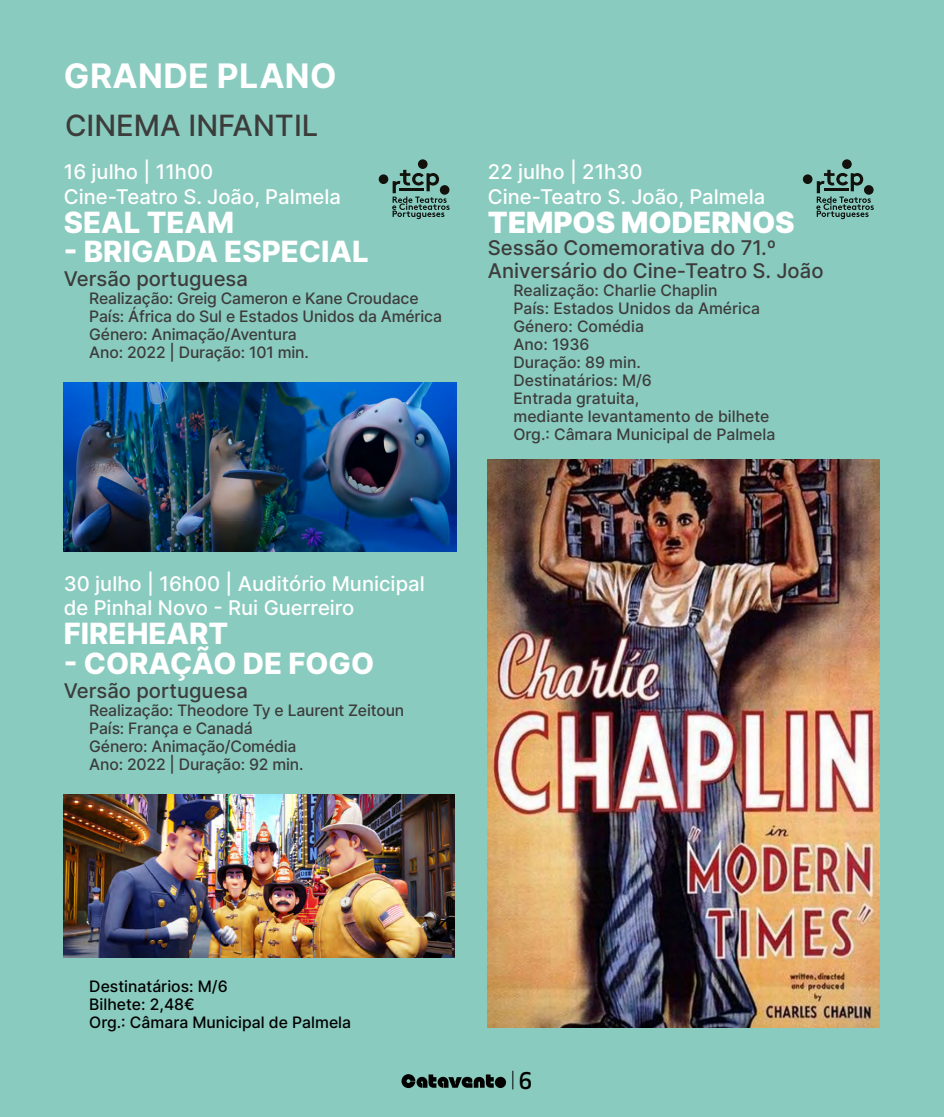
<style>
.page{position:relative;width:944px;height:1117px;background:#fff}
.page>*{position:absolute;margin:0;border:0;box-sizing:border-box;transform-origin:0 0}
.t1{font:700 33.75px "Inter";letter-spacing:.01em;color:#fff}
.t2{font:800 29.25px "Inter";color:#fff}
.t3{font:500 29.25px "Inter";color:#3c3c3b}
.t4{font:900 29.25px "Inter";color:#fff}
.t5{font:24.75px "Bebas Neue";color:#000}
.t6{font:500 20.25px/24.3px "Inter";color:#fff}
.t7{font:500 20.25px/22.5px "Inter";color:#3c3c3b}
.t8{font:500 15.75px/18px "Inter";letter-spacing:-.01em;color:#3c3c3b}
.t9{font:500 15.75px/18px "Inter";color:#000}
.s1{font-family:"Apex New";font-weight:500;font-size:22.5px}
</style>
<div class="page">
<div style="left:0;top:0;width:944px;height:1116px;background:#8acbbf"></div>
<img style="left:64px;top:794px;width:391px;height:163px">
<img style="left:488px;top:459px;width:391px;height:568px">
<img style="left:64px;top:383px;width:392px;height:169px">
<div style="left:418px;top:159px;width:10px;height:10px;background:#12110b;border-radius:50%"></div>
<div style="left:379px;top:174px;width:9px;height:10px;background:#12110b;border-radius:50%"></div>
<svg style="left:392px;top:170px;width:58px;height:49px"></svg>
<div style="left:842px;top:159px;width:10px;height:10px;background:#12110b;border-radius:50%"></div>
<div style="left:803px;top:174px;width:9px;height:10px;background:#12110b;border-radius:50%"></div>
<svg style="left:816px;top:170px;width:58px;height:49px"></svg>
<svg style="left:401px;top:1074px;width:105px;height:13px"></svg>
<h1 class="t1" style="left:64px;top:51px;width:274px">GRANDE PLANO</h1>
<h2 class="t3" style="left:65px;top:104px;width:255px">CINEMA INFANTIL</h2>
<p class="t6" style="left:64px;top:159px;width:279px">16 julho | 11h00<br>Cine-Teatro S. João, Palmela</p>
<h2 class="t2" style="left:64px;top:201px;width:172px">SEAL TEAM</h2>
<h2 class="t2" style="left:64px;top:230px;width:306px">- BRIGADA ESPECIAL</h2>
<p class="t7" style="left:64px;top:267px;width:186px">Versão portuguesa</p>
<p class="t8" style="left:89px;top:289px;width:354px">Realização: Greig Cameron e Kane Croudace País: África do Sul e Estados Unidos da América Género: Animação/Aventura<br>Ano: 2022 | Duração: 101 min.</p>
<p class="t6" style="left:488px;top:159px;width:279px">22 julho | 21h30<br>Cine-Teatro S. João, Palmela</p>
<h2 class="t4" style="left:488px;top:201px;width:308px">TEMPOS MODERNOS</h2>
<p class="t7" style="left:488px;top:236px;width:337px">Sessão Comemorativa do 71.º<br>Aniversário do Cine-Teatro S. João</p>
<p class="t8" style="left:513px;top:281px;width:263px">Realização: Charlie Chaplin<br>País: Estados Unidos da América<br>Género: Comédia<br>Ano: 1936<br>Duração: 89 min.<br>Destinatários: M/6<br>Entrada gratuita,<br>mediante levantamento de bilhete<br>Org.: Câmara Municipal de Palmela</p>
<p class="t6" style="left:64px;top:570px;width:362px">30 julho | 16h00 | Auditório Municipal de Pinhal Novo - Rui Guerreiro</p>
<h2 class="t2" style="left:64px;top:612px;width:166px">FIREHEART</h2>
<h2 class="t2" style="left:64px;top:641px;width:312px">- CORAÇÃO DE FOGO</h2>
<p class="t7" style="left:64px;top:678px;width:186px">Versão portuguesa</p>
<p class="t8" style="left:89px;top:700px;width:317px">Realização: Theodore Ty e Laurent Zeitoun<br>País: França e Canadá<br>Género: Animação/Comédia<br>Ano: 2022 | Duração: 92 min.</p>
<p class="t9" style="left:89px;top:976px;width:263px">Destinatários: M/6<br>Bilhete: 2,48€<br>Org.: Câmara Municipal de Palmela</p>
<h3 class="t5" style="left:510px;top:1066px;width:24px">|<span class="s1">6</span></h3>
</div>
